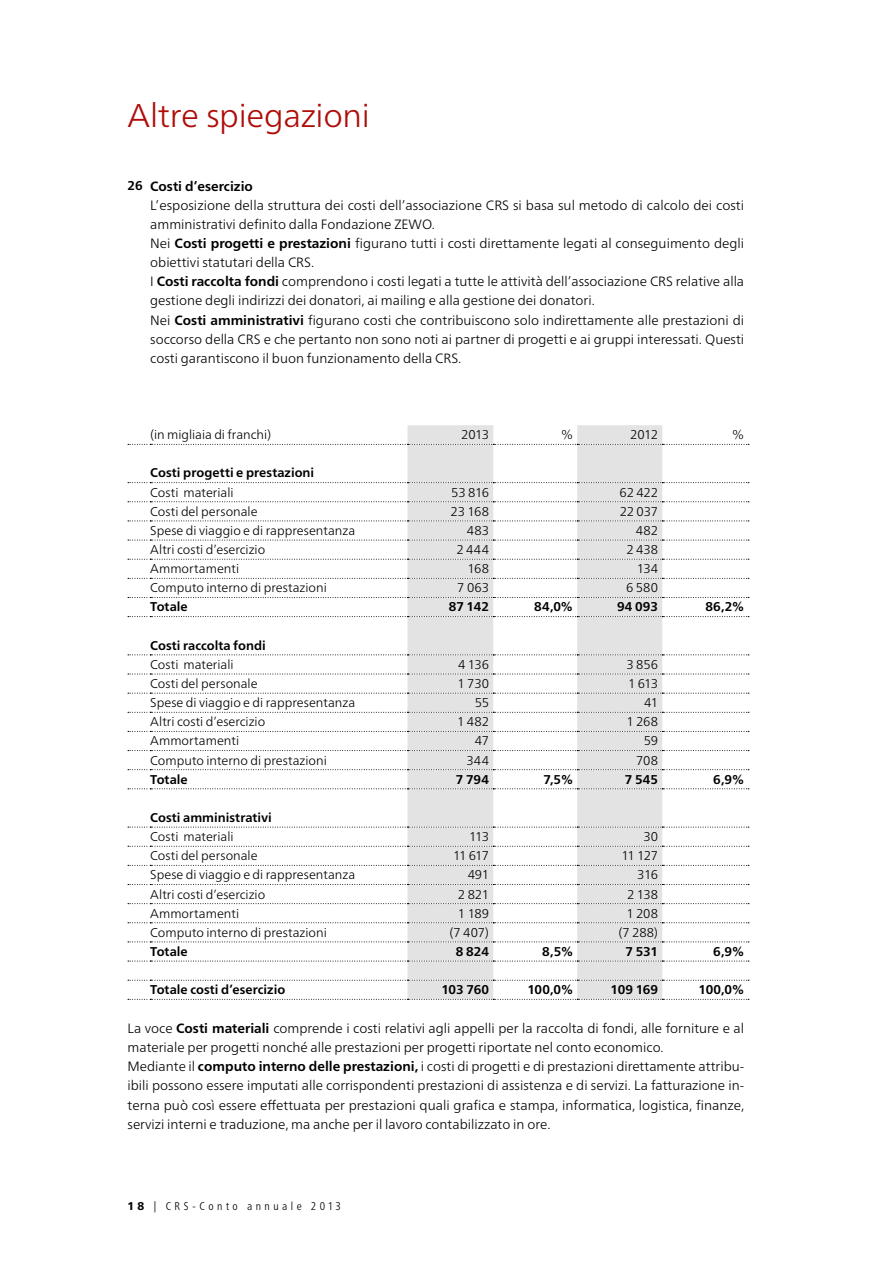
<style>
.page{position:relative;width:893px;height:1263px;background:#fff}
.page>*{position:absolute;margin:0;border:0;box-sizing:border-box;transform-origin:0 0}
.t1{font:300 33px "Frutiger Neue LTW1 G";letter-spacing:-.01em;color:#ae0d09}
.t2{font:300 13.5px/19.2px "Frutiger Neue LTW1 G";color:#000}
.t3{font:300 12.75px "Frutiger Neue LTW1 G";color:#000}
.t4{font:700 12.75px "Frutiger Neue LTW1 G";color:#000}
.t5{font:300 condensed 11.25px "Frutiger Neue LTW1 G";letter-spacing:.315em;color:#000}
.s1{font-weight:700;font-size:12.75px}
.s2{font-weight:700}
.s3{font-weight:800;font-stretch:normal}
</style>
<div class="page">
<div style="left:407px;top:425px;width:86px;height:574px;background:#e3e3e3"></div>
<div style="left:577px;top:425px;width:85px;height:574px;background:#e3e3e3"></div>
<svg style="left:128px;top:444px;width:621px;height:1px"></svg>
<svg style="left:128px;top:482px;width:621px;height:1px"></svg>
<svg style="left:128px;top:501px;width:621px;height:1px"></svg>
<svg style="left:128px;top:520px;width:621px;height:1px"></svg>
<svg style="left:128px;top:540px;width:621px;height:1px"></svg>
<svg style="left:128px;top:559px;width:621px;height:1px"></svg>
<svg style="left:128px;top:578px;width:621px;height:1px"></svg>
<svg style="left:128px;top:597px;width:621px;height:1px"></svg>
<svg style="left:128px;top:616px;width:621px;height:1px"></svg>
<svg style="left:128px;top:654px;width:621px;height:1px"></svg>
<svg style="left:128px;top:674px;width:621px;height:1px"></svg>
<svg style="left:128px;top:693px;width:621px;height:1px"></svg>
<svg style="left:128px;top:712px;width:621px;height:1px"></svg>
<svg style="left:128px;top:731px;width:621px;height:1px"></svg>
<svg style="left:128px;top:750px;width:621px;height:1px"></svg>
<svg style="left:128px;top:827px;width:621px;height:1px"></svg>
<svg style="left:128px;top:846px;width:621px;height:1px"></svg>
<svg style="left:128px;top:865px;width:621px;height:1px"></svg>
<svg style="left:128px;top:884px;width:621px;height:1px"></svg>
<svg style="left:128px;top:903px;width:621px;height:1px"></svg>
<svg style="left:128px;top:922px;width:621px;height:1px"></svg>
<svg style="left:128px;top:769px;width:621px;height:1px"></svg>
<svg style="left:128px;top:788px;width:621px;height:1px"></svg>
<svg style="left:128px;top:941px;width:621px;height:1px"></svg>
<svg style="left:128px;top:961px;width:621px;height:1px"></svg>
<svg style="left:128px;top:980px;width:621px;height:1px"></svg>
<svg style="left:128px;top:999px;width:621px;height:1px"></svg>
<h1 class="t1" style="left:128px;top:95px;width:244px">Altre spiegazioni</h1>
<p class="t2" style="left:150px;top:176px;width:595px;text-indent:-23px"><span class="s1">26</span> <span class="s2">Costi d’esercizio<br></span>L’esposizione della struttura dei costi dell’associazione CRS si basa sul metodo di calcolo dei costi amministrativi definito dalla Fondazione ZEWO.<br>Nei <span class="s2">Costi progetti e prestazioni</span> figurano tutti i costi direttamente legati al conseguimento degli obiettivi statutari della CRS.<br>I <span class="s2">Costi raccolta fondi</span> comprendono i costi legati a tutte le attività dell’associazione CRS relative alla gestione degli indirizzi dei donatori, ai mailing e alla gestione dei donatori.<br>Nei <span class="s2">Costi amministrativi</span> figurano costi che contribuiscono solo indirettamente alle prestazioni di soccorso della CRS e che pertanto non sono noti ai partner di progetti e ai gruppi interessati. Questi costi garantiscono il buon funzionamento della CRS.</p>
<p class="t3" style="left:150px;top:427px;width:122px">(in migliaia di franchi)</p>
<p class="t3" style="left:461px;top:427px;width:29px">2013</p>
<p class="t3" style="left:561px;top:427px;width:13px">%</p>
<p class="t3" style="left:630px;top:427px;width:29px">2012</p>
<p class="t3" style="left:732px;top:427px;width:13px">%</p>
<p class="t4" style="left:150px;top:465px;width:165px">Costi progetti e prestazioni</p>
<p class="t3" style="left:150px;top:484px;width:85px">Costi materiali</p>
<p class="t3" style="left:451px;top:484px;width:39px">53 816</p>
<p class="t3" style="left:619px;top:484px;width:40px">62 422</p>
<p class="t3" style="left:150px;top:504px;width:109px">Costi del personale</p>
<p class="t3" style="left:450px;top:504px;width:40px">23 168</p>
<p class="t3" style="left:620px;top:504px;width:40px">22 037</p>
<p class="t3" style="left:150px;top:523px;width:207px">Spese di viaggio e di rappresentanza</p>
<p class="t3" style="left:467px;top:523px;width:24px">483</p>
<p class="t3" style="left:636px;top:523px;width:24px">482</p>
<p class="t3" style="left:150px;top:542px;width:116px">Altri costi d’esercizio</p>
<p class="t3" style="left:457px;top:542px;width:34px">2 444</p>
<p class="t3" style="left:627px;top:542px;width:33px">2 438</p>
<p class="t3" style="left:150px;top:561px;width:90px">Ammortamenti</p>
<p class="t3" style="left:468px;top:561px;width:23px">168</p>
<p class="t3" style="left:637px;top:561px;width:23px">134</p>
<p class="t3" style="left:150px;top:580px;width:178px">Computo interno di prestazioni</p>
<p class="t3" style="left:457px;top:580px;width:33px">7 063</p>
<p class="t3" style="left:626px;top:580px;width:33px">6 580</p>
<p class="t4" style="left:150px;top:599px;width:39px">Totale</p>
<p class="t4" style="left:449px;top:599px;width:42px">87 142</p>
<p class="t4" style="left:534px;top:599px;width:40px">84,0%</p>
<p class="t4" style="left:617px;top:599px;width:42px">94 093</p>
<p class="t4" style="left:705px;top:599px;width:40px">86,2%</p>
<p class="t4" style="left:150px;top:638px;width:117px">Costi raccolta fondi</p>
<p class="t3" style="left:150px;top:657px;width:85px">Costi materiali</p>
<p class="t3" style="left:458px;top:657px;width:32px">4 136</p>
<p class="t3" style="left:627px;top:657px;width:33px">3 856</p>
<p class="t3" style="left:150px;top:676px;width:109px">Costi del personale</p>
<p class="t3" style="left:457px;top:676px;width:33px">1 730</p>
<p class="t3" style="left:628px;top:676px;width:31px">1 613</p>
<p class="t3" style="left:150px;top:695px;width:207px">Spese di viaggio e di rappresentanza</p>
<p class="t3" style="left:475px;top:695px;width:16px">55</p>
<p class="t3" style="left:644px;top:695px;width:15px">41</p>
<p class="t3" style="left:150px;top:714px;width:116px">Altri costi d’esercizio</p>
<p class="t3" style="left:457px;top:714px;width:33px">1 482</p>
<p class="t3" style="left:626px;top:714px;width:33px">1 268</p>
<p class="t3" style="left:150px;top:733px;width:90px">Ammortamenti</p>
<p class="t3" style="left:475px;top:733px;width:16px">47</p>
<p class="t3" style="left:644px;top:733px;width:16px">59</p>
<p class="t3" style="left:150px;top:752px;width:178px">Computo interno di prestazioni</p>
<p class="t3" style="left:467px;top:752px;width:24px">344</p>
<p class="t3" style="left:636px;top:752px;width:23px">708</p>
<p class="t4" style="left:150px;top:772px;width:39px">Totale</p>
<p class="t4" style="left:456px;top:772px;width:35px">7 794</p>
<p class="t4" style="left:543px;top:772px;width:31px">7,5%</p>
<p class="t4" style="left:625px;top:772px;width:35px">7 545</p>
<p class="t4" style="left:713px;top:772px;width:32px">6,9%</p>
<p class="t4" style="left:150px;top:810px;width:123px">Costi amministrativi</p>
<p class="t3" style="left:150px;top:829px;width:85px">Costi materiali</p>
<p class="t3" style="left:469px;top:829px;width:21px">113</p>
<p class="t3" style="left:643px;top:829px;width:16px">30</p>
<p class="t3" style="left:150px;top:848px;width:109px">Costi del personale</p>
<p class="t3" style="left:453px;top:848px;width:37px">11 617</p>
<p class="t3" style="left:621px;top:848px;width:38px">11 127</p>
<p class="t3" style="left:150px;top:867px;width:207px">Spese di viaggio e di rappresentanza</p>
<p class="t3" style="left:468px;top:867px;width:23px">491</p>
<p class="t3" style="left:637px;top:867px;width:22px">316</p>
<p class="t3" style="left:150px;top:886px;width:116px">Altri costi d’esercizio</p>
<p class="t3" style="left:458px;top:886px;width:33px">2 821</p>
<p class="t3" style="left:627px;top:886px;width:32px">2 138</p>
<p class="t3" style="left:150px;top:905px;width:90px">Ammortamenti</p>
<p class="t3" style="left:458px;top:905px;width:33px">1 189</p>
<p class="t3" style="left:626px;top:905px;width:33px">1 208</p>
<p class="t3" style="left:150px;top:925px;width:178px">Computo interno di prestazioni</p>
<p class="t3" style="left:449px;top:925px;width:41px">(7 407)</p>
<p class="t3" style="left:618px;top:925px;width:41px">(7 288)</p>
<p class="t4" style="left:150px;top:944px;width:39px">Totale</p>
<p class="t4" style="left:456px;top:944px;width:35px">8 824</p>
<p class="t4" style="left:542px;top:944px;width:32px">8,5%</p>
<p class="t4" style="left:625px;top:944px;width:34px">7 531</p>
<p class="t4" style="left:713px;top:944px;width:32px">6,9%</p>
<p class="t4" style="left:150px;top:982px;width:137px">Totale costi d’esercizio</p>
<p class="t4" style="left:441px;top:982px;width:49px">103 760</p>
<p class="t4" style="left:527px;top:982px;width:47px">100,0%</p>
<p class="t4" style="left:610px;top:982px;width:49px">109 169</p>
<p class="t4" style="left:698px;top:982px;width:47px">100,0%</p>
<p class="t2" style="left:128px;top:1018px;width:618px">La voce <span class="s2">Costi materiali</span> comprende i costi relativi agli appelli per la raccolta di fondi, alle forniture e al materiale per progetti nonché alle prestazioni per progetti riportate nel conto economico.<br>Mediante il <span class="s2">computo interno delle prestazioni,</span> i costi di progetti e di prestazioni direttamente attribu&shy;ibili possono essere imputati alle corrispondenti prestazioni di assistenza e di servizi. La fatturazione in&shy;terna può così essere effettuata per prestazioni quali grafica e stampa, informatica, logistica, finanze, servizi interni e traduzione, ma anche per il lavoro contabilizzato in ore.</p>
<p class="t5" style="left:128px;top:1199px;width:215px"><span class="s3">18</span> | CRS-Conto annuale 2013</p>
</div>
